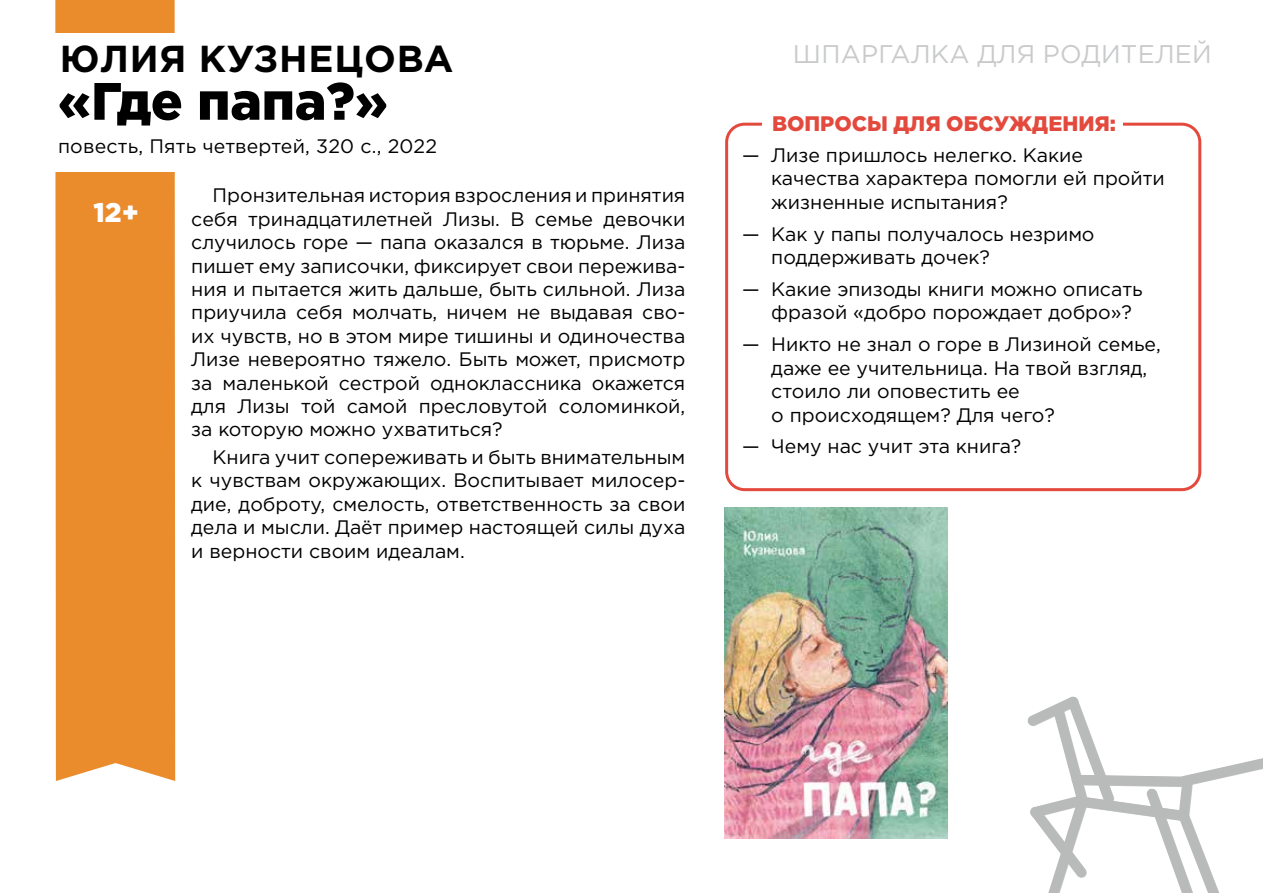
<style>
.page{position:relative;width:1263px;height:893px;background:#fff}
.page>*{position:absolute;margin:0;border:0;box-sizing:border-box;transform-origin:0 0}
.t1{font:900 52.5px "Gotham Pro";color:#000}
.t2{font:700 37.5px "Gotham Pro";letter-spacing:.02em;color:#000}
.t3{font:900 27px "Gotham Pro";color:#fff}
.t4{font:25.5px "Gotham Pro";letter-spacing:.01em;color:#c9cacc}
.t5{font:900 21px "Gotham Pro";color:#e3493d}
.t6{font:19.5px/23.4px "Gotham Pro";color:#000}
</style>
<div class="page">
<div style="left:55px;top:0;width:120px;height:781px;background:#eb8c2c"></div>
<svg style="left:1027px;top:696px;width:236px;height:197px"></svg>
<div style="left:725px;top:123px;width:476px;height:368px;border:3px solid #e3493d;border-radius:18px"></div>
<div style="left:762px;top:102px;width:361px;height:43px;background:#fff"></div>
<div style="left:29px;top:33px;width:177px;height:138px;background:#fff"></div>
<img style="left:725px;top:507px;width:222px;height:332px">
<h2 class="t2" style="left:60px;top:37px;width:395px">ЮЛИЯ КУЗНЕЦОВА</h2>
<h1 class="t1" style="left:58px;top:71px;width:331px">«Где папа?»</h1>
<p class="t6" style="left:58px;top:134px;width:381px">повесть, Пять четвертей, 320 с., 2022</p>
<h3 class="t3" style="left:94px;top:197px;width:47px">12+</h3>
<p class="t6" style="left:191px;top:184px;width:496px;text-align:justify;text-indent:21px">Пронзительная история взросления и принятия себя тринадцатилетней Лизы. В семье девочки случилось горе — папа оказался в тюрьме. Лиза пишет ему записочки, фиксирует свои пережива&shy;ния и пытается жить дальше, быть сильной. Лиза приучила себя молчать, ничем не выдавая сво&shy;их чувств, но в этом мире тишины и одиночества Лизе невероятно тяжело. Быть может, присмотр за маленькой сестрой одноклассника окажется для Лизы той самой пресловутой соломинкой, за которую можно ухватиться?</p>
<p class="t6" style="left:191px;top:445px;width:496px;text-align:justify;text-indent:21px">Книга учит сопереживать и быть внимательным к чувствам окружающих. Воспитывает милосер&shy;дие, доброту, смелость, ответственность за свои дела и мысли. Даёт пример настоящей силы духа и верности своим идеалам.</p>
<h3 class="t4" style="left:793px;top:40px;width:420px">ШПАРГАЛКА ДЛЯ РОДИТЕЛЕЙ</h3>
<p class="t5" style="left:772px;top:111px;width:345px">ВОПРОСЫ ДЛЯ ОБСУЖДЕНИЯ:</p>
<p class="t6" style="left:771px;top:143px;width:395px;text-indent:-29px">— Лизе пришлось нелегко. Какие качества характера помогли ей пройти жизненные испытания?</p>
<p class="t6" style="left:771px;top:222px;width:325px;text-indent:-29px">— Как у папы получалось незримо поддерживать дочек?</p>
<p class="t6" style="left:771px;top:277px;width:373px;text-indent:-29px">— Какие эпизоды книги можно описать фразой «добро порождает добро»?</p>
<p class="t6" style="left:771px;top:333px;width:391px;text-indent:-29px">— Никто не знал о горе в Лизиной семье, даже ее учительница. На твой взгляд, стоило ли оповестить ее<br>о происходящем? Для чего?</p>
<p class="t6" style="left:742px;top:435px;width:281px">— Чему нас учит эта книга?</p>
</div>
